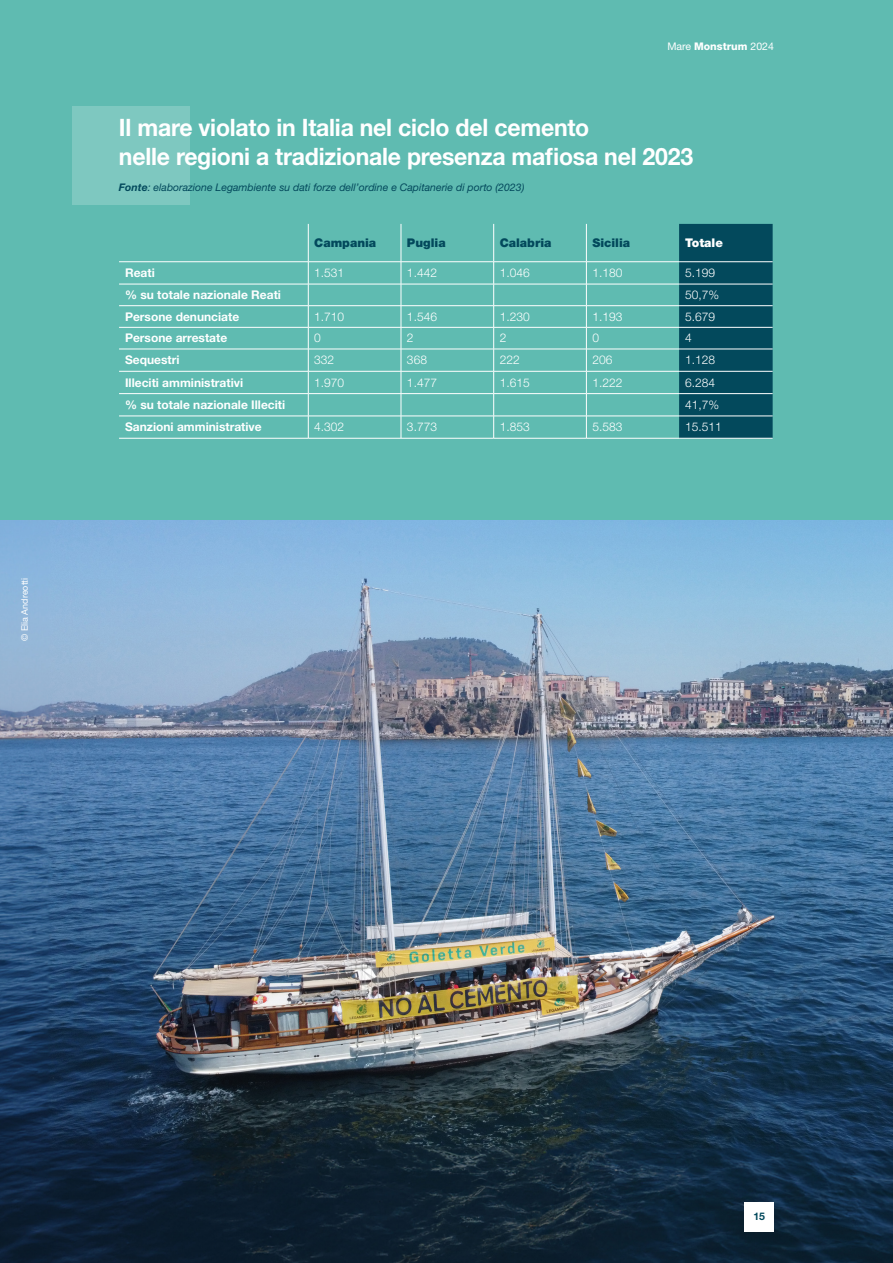
<style>
.page{position:relative;width:893px;height:1263px;background:#5fbbb1}
.page>*{position:absolute;margin:0;border:0;box-sizing:border-box;transform-origin:0 0}
.t1{font:700 24px "Helvetica Neue LT Std";letter-spacing:-.01em;color:#fff;scale:.96 1}
.stile_testo_cella_intestazione_1_colonna{font:700 12px "Helvetica Neue LT Std";color:#fff}
.stile_testo_normale_cella{font:300 12px "Helvetica Neue LT Std";color:#fff}
.titolo_tabella{font:900 12px "Helvetica Neue LT Std";color:#03495c}
.titolo_tabella-2{font:900 12px "Helvetica Neue LT Std";color:#fff}
.loc{font:italic 10.5px "Helvetica Neue LT Std";color:#03495c}
.t2{font:10.5px "Helvetica Neue LT Std";color:#fff}
.t3{font:700 10.5px "Helvetica Neue LT Std";color:#03495c}
.t4{font:9px "Helvetica Neue LT Std";color:#fff}
.s1{font-weight:800}
.s2{font-weight:700}
</style>
<div class="page">
<div style="left:679px;top:224px;width:94px;height:214px;background:#03495c"></div>
<hr style="left:119px;top:261px;width:189px;height:1px;background:#fff">
<hr style="left:308px;top:261px;width:93px;height:1px;background:#fff">
<hr style="left:401px;top:261px;width:93px;height:1px;background:#fff">
<hr style="left:494px;top:261px;width:92px;height:1px;background:#fff">
<hr style="left:586px;top:261px;width:93px;height:1px;background:#fff">
<hr style="left:679px;top:261px;width:94px;height:1px;background:#fff">
<hr style="left:119px;top:284px;width:189px;height:1px;background:#fff">
<hr style="left:308px;top:284px;width:93px;height:1px;background:#fff">
<hr style="left:401px;top:284px;width:93px;height:1px;background:#fff">
<hr style="left:494px;top:284px;width:92px;height:1px;background:#fff">
<hr style="left:586px;top:284px;width:93px;height:1px;background:#fff">
<hr style="left:679px;top:284px;width:94px;height:1px;background:#fff">
<hr style="left:119px;top:305px;width:189px;height:1px;background:#fff">
<hr style="left:308px;top:305px;width:93px;height:1px;background:#fff">
<hr style="left:401px;top:305px;width:93px;height:1px;background:#fff">
<hr style="left:494px;top:305px;width:92px;height:1px;background:#fff">
<hr style="left:586px;top:305px;width:93px;height:1px;background:#fff">
<hr style="left:679px;top:305px;width:94px;height:1px;background:#fff">
<hr style="left:119px;top:327px;width:189px;height:1px;background:#fff">
<hr style="left:308px;top:327px;width:93px;height:1px;background:#fff">
<hr style="left:401px;top:327px;width:93px;height:1px;background:#fff">
<hr style="left:494px;top:327px;width:92px;height:1px;background:#fff">
<hr style="left:586px;top:327px;width:93px;height:1px;background:#fff">
<hr style="left:679px;top:327px;width:94px;height:1px;background:#fff">
<hr style="left:119px;top:349px;width:189px;height:1px;background:#fff">
<hr style="left:308px;top:349px;width:93px;height:1px;background:#fff">
<hr style="left:401px;top:349px;width:93px;height:1px;background:#fff">
<hr style="left:494px;top:349px;width:92px;height:1px;background:#fff">
<hr style="left:586px;top:349px;width:93px;height:1px;background:#fff">
<hr style="left:679px;top:349px;width:94px;height:1px;background:#fff">
<hr style="left:119px;top:371px;width:189px;height:1px;background:#fff">
<hr style="left:308px;top:371px;width:93px;height:1px;background:#fff">
<hr style="left:401px;top:371px;width:93px;height:1px;background:#fff">
<hr style="left:494px;top:371px;width:92px;height:1px;background:#fff">
<hr style="left:586px;top:371px;width:93px;height:1px;background:#fff">
<hr style="left:679px;top:371px;width:94px;height:1px;background:#fff">
<hr style="left:119px;top:393px;width:189px;height:1px;background:#fff">
<hr style="left:308px;top:393px;width:93px;height:1px;background:#fff">
<hr style="left:401px;top:393px;width:93px;height:1px;background:#fff">
<hr style="left:494px;top:393px;width:92px;height:1px;background:#fff">
<hr style="left:586px;top:393px;width:93px;height:1px;background:#fff">
<hr style="left:679px;top:393px;width:94px;height:1px;background:#fff">
<hr style="left:119px;top:416px;width:189px;height:1px;background:#fff">
<hr style="left:308px;top:416px;width:93px;height:1px;background:#fff">
<hr style="left:401px;top:416px;width:93px;height:1px;background:#fff">
<hr style="left:494px;top:416px;width:92px;height:1px;background:#fff">
<hr style="left:586px;top:416px;width:93px;height:1px;background:#fff">
<hr style="left:679px;top:416px;width:94px;height:1px;background:#fff">
<hr style="left:119px;top:438px;width:189px;height:1px;background:#fff">
<hr style="left:308px;top:438px;width:93px;height:1px;background:#fff">
<hr style="left:401px;top:438px;width:93px;height:1px;background:#fff">
<hr style="left:494px;top:438px;width:92px;height:1px;background:#fff">
<hr style="left:586px;top:438px;width:93px;height:1px;background:#fff">
<hr style="left:679px;top:438px;width:94px;height:1px;background:#fff">
<hr style="left:308px;top:224px;width:1px;height:38px;background:#fff">
<hr style="left:401px;top:224px;width:1px;height:38px;background:#fff">
<hr style="left:493px;top:224px;width:1px;height:38px;background:#fff">
<hr style="left:586px;top:224px;width:1px;height:38px;background:#fff">
<svg style="left:308px;top:262px;width:1px;height:176px"></svg>
<svg style="left:401px;top:262px;width:1px;height:176px"></svg>
<svg style="left:493px;top:262px;width:1px;height:176px"></svg>
<svg style="left:586px;top:262px;width:1px;height:176px"></svg>
<div style="left:72px;top:106px;width:117px;height:99px;background:#7ec8c0"></div>
<img style="left:0;top:521px;width:893px;height:742px">
<div style="left:744px;top:1202px;width:30px;height:29px;background:#fff"></div>
<p class="t4" style="left:19px;top:641px;width:65px;rotate:-90deg">© Elia Andreotti</p>
<p class="t2" style="left:667px;top:40px;width:108px">Mare <span class="s1">Monstrum</span> 2024</p>
<p class="t1" style="left:119px;top:113px;width:491px">Il mare violato in Italia nel ciclo del cemento</p>
<p class="t1" style="left:119px;top:141px;width:600px">nelle regioni a tradizionale presenza mafiosa nel 2023</p>
<p class="loc" style="left:119px;top:181px;width:407px"><span class="s2">Fonte</span>: elaborazione Legambiente su dati forze dell’ordine e Capitanerie di porto (2023)</p>
<p class="titolo_tabella" style="left:314px;top:236px;width:63px">Campania</p>
<p class="titolo_tabella" style="left:407px;top:236px;width:40px">Puglia</p>
<p class="titolo_tabella" style="left:500px;top:236px;width:53px">Calabria</p>
<p class="titolo_tabella" style="left:592px;top:236px;width:39px">Sicilia</p>
<p class="titolo_tabella-2" style="left:685px;top:236px;width:39px">Totale</p>
<p class="stile_testo_cella_intestazione_1_colonna" style="left:125px;top:265px;width:31px">Reati</p>
<p class="stile_testo_normale_cella" style="left:314px;top:266px;width:32px">1.531</p>
<p class="stile_testo_normale_cella" style="left:407px;top:266px;width:32px">1.442</p>
<p class="stile_testo_normale_cella" style="left:500px;top:266px;width:32px">1.046</p>
<p class="stile_testo_normale_cella" style="left:592px;top:266px;width:32px">1.180</p>
<p class="stile_testo_normale_cella" style="left:685px;top:266px;width:32px">5.199</p>
<p class="stile_testo_cella_intestazione_1_colonna" style="left:125px;top:287px;width:157px">% su totale nazionale Reati</p>
<p class="stile_testo_normale_cella" style="left:685px;top:288px;width:36px">50,7%</p>
<p class="stile_testo_cella_intestazione_1_colonna" style="left:125px;top:309px;width:116px">Persone denunciate</p>
<p class="stile_testo_normale_cella" style="left:314px;top:309px;width:32px">1.710</p>
<p class="stile_testo_normale_cella" style="left:407px;top:309px;width:32px">1.546</p>
<p class="stile_testo_normale_cella" style="left:500px;top:309px;width:32px">1.230</p>
<p class="stile_testo_normale_cella" style="left:592px;top:309px;width:32px">1.193</p>
<p class="stile_testo_normale_cella" style="left:685px;top:309px;width:32px">5.679</p>
<p class="stile_testo_cella_intestazione_1_colonna" style="left:125px;top:331px;width:104px">Persone arrestate</p>
<p class="stile_testo_normale_cella" style="left:314px;top:331px;width:8px">0</p>
<p class="stile_testo_normale_cella" style="left:407px;top:331px;width:8px">2</p>
<p class="stile_testo_normale_cella" style="left:500px;top:331px;width:8px">2</p>
<p class="stile_testo_normale_cella" style="left:592px;top:331px;width:8px">0</p>
<p class="stile_testo_normale_cella" style="left:685px;top:331px;width:8px">4</p>
<p class="stile_testo_cella_intestazione_1_colonna" style="left:125px;top:353px;width:56px">Sequestri</p>
<p class="stile_testo_normale_cella" style="left:314px;top:353px;width:22px">332</p>
<p class="stile_testo_normale_cella" style="left:407px;top:353px;width:22px">368</p>
<p class="stile_testo_normale_cella" style="left:500px;top:353px;width:22px">222</p>
<p class="stile_testo_normale_cella" style="left:592px;top:353px;width:22px">206</p>
<p class="stile_testo_normale_cella" style="left:685px;top:353px;width:32px">1.128</p>
<p class="stile_testo_cella_intestazione_1_colonna" style="left:125px;top:375px;width:120px">Illeciti amministrativi</p>
<p class="stile_testo_normale_cella" style="left:314px;top:375px;width:32px">1.970</p>
<p class="stile_testo_normale_cella" style="left:407px;top:375px;width:32px">1.477</p>
<p class="stile_testo_normale_cella" style="left:500px;top:375px;width:32px">1.615</p>
<p class="stile_testo_normale_cella" style="left:592px;top:375px;width:32px">1.222</p>
<p class="stile_testo_normale_cella" style="left:685px;top:375px;width:32px">6.284</p>
<p class="stile_testo_cella_intestazione_1_colonna" style="left:125px;top:397px;width:162px">% su totale nazionale Illeciti</p>
<p class="stile_testo_normale_cella" style="left:685px;top:397px;width:36px">41,7%</p>
<p class="stile_testo_cella_intestazione_1_colonna" style="left:125px;top:420px;width:138px">Sanzioni amministrative</p>
<p class="stile_testo_normale_cella" style="left:314px;top:420px;width:32px">4.302</p>
<p class="stile_testo_normale_cella" style="left:407px;top:420px;width:32px">3.773</p>
<p class="stile_testo_normale_cella" style="left:500px;top:420px;width:32px">1.853</p>
<p class="stile_testo_normale_cella" style="left:592px;top:420px;width:32px">5.583</p>
<p class="stile_testo_normale_cella" style="left:685px;top:420px;width:38px">15.511</p>
<p class="t3" style="left:753px;top:1210px;width:13px">15</p>
</div>
